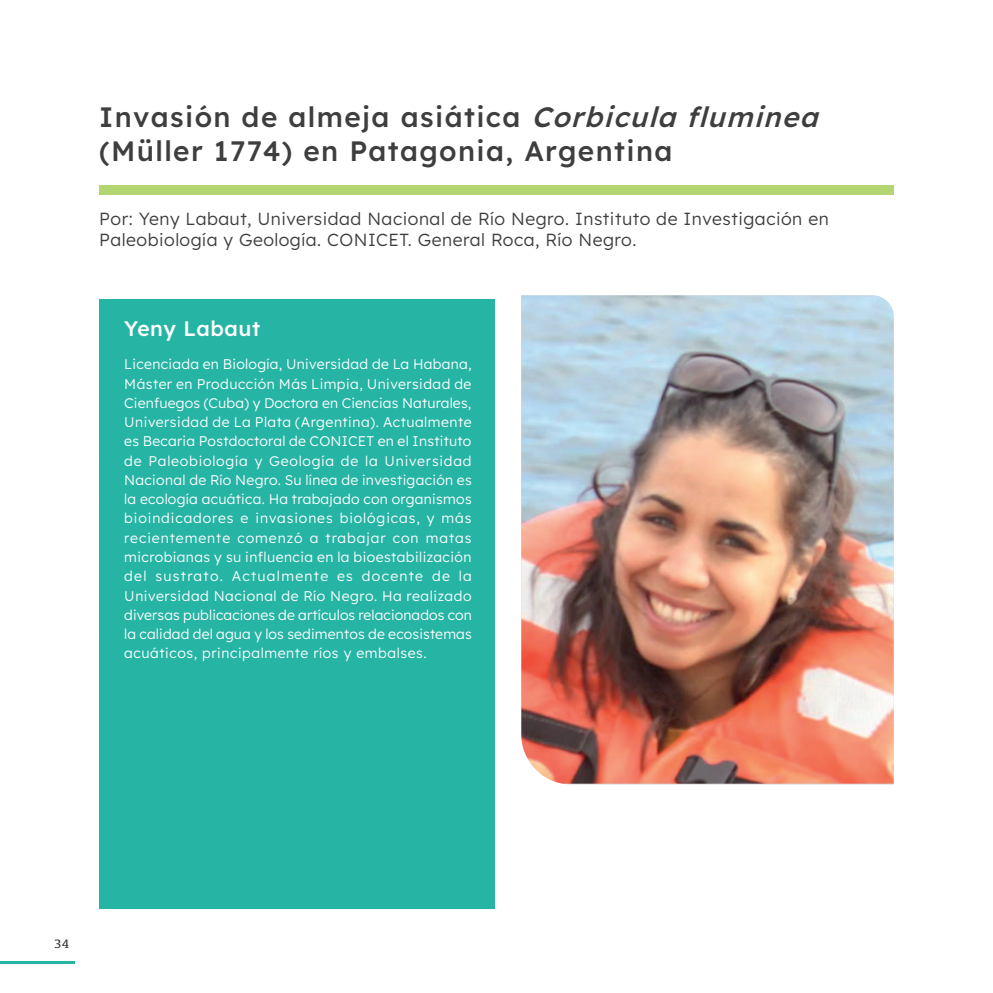
<style>
.page{position:relative;width:993px;height:993px;background:#fff}
.page>*{position:absolute;margin:0;border:0;box-sizing:border-box;transform-origin:0 0}
.t1{font:500 28px/33.6px "Lexend Deca";letter-spacing:.05em;color:#3e3e3f}
.t2{font:500 21px "Lexend Deca";letter-spacing:.03em;color:#fff}
.t3{font:300 17.5px/21px "Lexend Deca";letter-spacing:.03em;color:#3e3e3f}
.t4{font:300 14px/19.2px "Lexend Deca";letter-spacing:.04em;color:#fff;text-align:justify}
.t5{font:12.6px "Kefa";color:#3e3e3f}
.s1{font-style:italic}
</style>
<div class="page">
<hr style="left:0;top:960px;width:74px;height:2px;background:#26b4a4">
<div style="left:99px;top:299px;width:395px;height:609px;background:#26b4a4"></div>
<div style="left:99px;top:186px;width:794px;height:9px;background:#b3d572"></div>
<img style="left:521px;top:295px;width:372px;height:488px">
<h1 class="t1" style="left:99px;top:99px;width:729px">Invasión de almeja asiática <span class="s1">Corbicula fluminea </span>(Müller 1774) en Patagonia, Argentina</h1>
<p class="t3" style="left:99px;top:206px;width:730px">Por: Yeny Labaut, Universidad Nacional de Río Negro. Instituto de Investigación en<br>Paleobiología y Geología. CONICET. General Roca, Río Negro.</p>
<h2 class="t2" style="left:124px;top:313px;width:137px">Yeny Labaut</h2>
<p class="t4" style="left:124px;top:354px;width:349px">Licenciada en Biología, Universidad de La Habana, Máster en Producción Más Limpia, Universidad de Cienfuegos (Cuba) y Doctora en Ciencias Naturales, Universidad de La Plata (Argentina). Actualmente es Becaria Postdoctoral de CONICET en el Instituto de Paleobiología y Geología de la Universidad Nacional de Río Negro. Su línea de investigación es la ecología acuática. Ha trabajado con organismos bioindicadores e invasiones biológicas, y más recientemente comenzó a trabajar con matas microbianas y su influencia en la bioestabilización del sustrato. Actualmente es docente de la Universidad Nacional de Río Negro. Ha realizado diversas publicaciones de artículos relacionados con la calidad del agua y los sedimentos de ecosistemas acuáticos, principalmente ríos y embalses.</p>
<p class="t5" style="left:54px;top:935px;width:17px">34</p>
</div>
